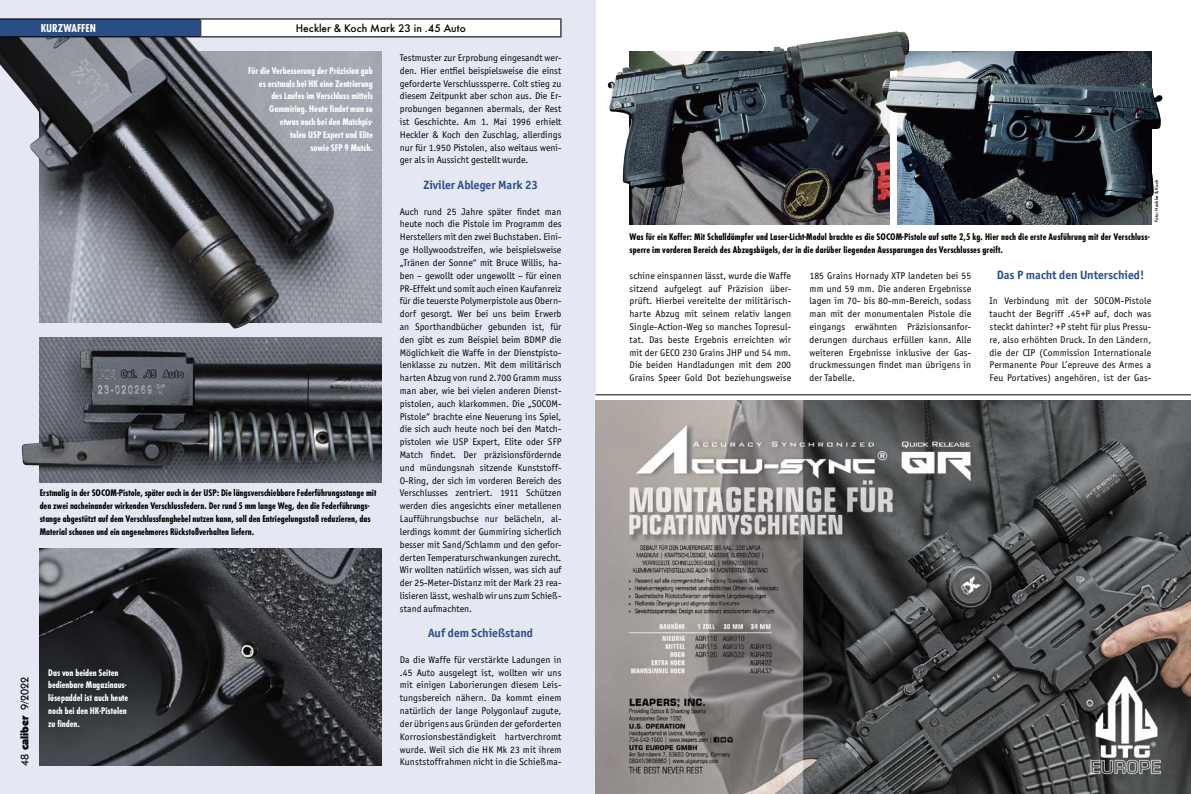
<style>
.page{position:relative;width:1191px;height:794px;background:#fff}
.page>*{position:absolute;margin:0;border:0;box-sizing:border-box;transform-origin:0 0}
.t1{font:700 12px "Officina Sans ITC Std";color:#2a4d88}
.t2{font:700 12px "Function Cond";color:#fff}
.t3{font:500 11.5px "Function";color:#000}
.t4{font:500 11px "Itc Kabel";color:#000}
.t5{font:700 10px/12.8px "Function Cond";color:#000}
.t6{font:700 10px/12.8px "Function Cond";color:#fff}
.t7{font:9.7px/12.8px "Officina Sans ITC Std";letter-spacing:.01em;color:#000;text-align:justify}
.t8{font:500 5px "Function";color:#000}
.s1{font-weight:900}
</style>
<div class="page">
<div style="left:0;top:0;width:595px;height:794px;background:#e5e8f3"></div>
<img style="left:40px;top:548px;width:341px;height:217px">
<img style="left:40px;top:337px;width:341px;height:145px">
<img style="left:22px;top:441px;width:48px;height:25px">
<img style="left:0;top:37px;width:279px;height:292px">
<img style="left:40px;top:51px;width:341px;height:271px">
<img style="left:629px;top:188px;width:260px;height:36px">
<img style="left:897px;top:51px;width:254px;height:173px">
<img style="left:881px;top:77px;width:282px;height:125px">
<img style="left:607px;top:31px;width:303px;height:157px">
<div style="left:0;top:19px;width:201px;height:18px;background:#2a4d88"></div>
<div style="left:201px;top:19px;width:360px;height:18px;background:#fff"></div>
<svg style="left:200px;top:20px;width:1px;height:16px"></svg>
<hr style="left:0;top:18px;width:201px;height:2px;background:#000">
<hr style="left:201px;top:18px;width:360px;height:2px;background:#000">
<svg style="left:560px;top:20px;width:1px;height:16px"></svg>
<hr style="left:0;top:36px;width:201px;height:1px;background:#000">
<hr style="left:201px;top:36px;width:360px;height:1px;background:#000">
<img style="left:595px;top:400px;width:596px;height:394px">
<hr style="left:595px;top:394px;width:596px;height:1px;background:#000">
<p class="t4" style="left:18px;top:765px;width:90px;rotate:-90deg">48 <span class="s1">caliber</span> 9/2022</p>
<p class="t2" style="left:41px;top:21px;width:57px">Kurzwaffen</p>
<p class="t3" style="left:296px;top:22px;width:171px">Heckler &amp; Koch Mark 23 in .45 Auto</p>
<p class="t6" style="left:248px;top:64px;width:126px;text-align:right">Für die Verbesserung der Präzision gab es erstmals bei HK eine Zentrierung des Laufes im Verschluss mittels<br>Gummiring. Heute findet man so etwas noch bei den Matchpis-<br>tolen USP Expert und Elite<br>sowie SFP 9 Match.</p>
<p class="t5" style="left:40px;top:486px;width:338px">Erstmalig in der SOCOM-Pistole, später auch in der USP: Die längsverschiebbare Federführungsstange mit den zwei nacheinander wirkenden Verschlussfedern. Der rund 5 mm lange Weg, den die Federführungs&shy;stange abgestützt auf dem Verschlussfanghebel nutzen kann, soll den Entriegelungsstoß reduzieren, das Material schonen und ein angenehmeres Rückstoßverhalten liefern.</p>
<p class="t6" style="left:48px;top:666px;width:82px">Das von beiden Seiten bedienbare Magazinaus&shy;lösepaddel ist auch heute noch bei den HK-Pistolen zu finden.</p>
<p class="t7" style="left:400px;top:51px;width:163px">Testmuster zur Erprobung eingesandt wer&shy;den. Hier entfiel beispielsweise die einst geforderte Verschlusssperre. Colt stieg zu diesem Zeitpunkt aber schon aus. Die Er&shy;probungen begannen abermals, der Rest ist Geschichte. Am 1. Mai 1996 erhielt Heckler &amp; Koch den Zuschlag, allerdings nur für 1.950 Pistolen, also weitaus weni&shy;ger als in Aussicht gestellt wurde.</p>
<p class="t1" style="left:423px;top:177px;width:116px">Ziviler Ableger Mark 23</p>
<p class="t7" style="left:400px;top:205px;width:163px">Auch rund 25 Jahre später findet man heute noch die Pistole im Programm des Herstellers mit den zwei Buchstaben. Eini&shy;ge Hollywoodstreifen, wie beispielsweise „Tränen der Sonne“ mit Bruce Willis, ha&shy;ben – gewollt oder ungewollt – für einen PR-Effekt und somit auch einen Kaufanreiz für die teuerste Polymerpistole aus Obern&shy;dorf gesorgt. Wer bei uns beim Erwerb an Sporthandbücher gebunden ist, für den gibt es zum Beispiel beim BDMP die Möglichkeit die Waffe in der Dienstpisto&shy;lenklasse zu nutzen. Mit dem militärisch harten Abzug von rund 2.700 Gramm muss man aber, wie bei vielen anderen Dienst&shy;pistolen, auch klarkommen. Die „SOCOM-Pistole“ brachte eine Neuerung ins Spiel, die sich auch heute noch bei den Match&shy;pistolen wie USP Expert, Elite oder SFP Match findet. Der präzisionsfördernde und mündungsnah sitzende Kunststoff-O-Ring, der sich im vorderen Bereich des Verschlusses zentriert. 1911 Schützen werden dies angesichts einer metallenen Laufführungsbuchse nur belächeln, al&shy;lerdings kommt der Gummiring sicherlich besser mit Sand/Schlamm und den gefor&shy;derten Temperaturschwankungen zurecht.<br>Wir wollten natürlich wissen, was sich auf der 25-Meter-Distanz mit der Mark 23 rea&shy;lisieren lässt, weshalb wir uns zum Schieß&shy;stand aufmachten.</p>
<p class="t1" style="left:428px;top:625px;width:107px">Auf dem Schießstand</p>
<p class="t7" style="left:400px;top:653px;width:163px">Da die Waffe für verstärkte Ladungen in .45 Auto ausgelegt ist, wollten wir uns mit einigen Laborierungen diesem Leis&shy;tungsbereich nähern. Da kommt einem natürlich der lange Polygonlauf zugute, der übrigens aus Gründen der geforderten Korrosionsbeständigkeit hartverchromt wurde. Weil sich die HK Mk 23 mit ihrem Kunststoffrahmen nicht in die Schießma-</p>
<p class="t8" style="left:1153px;top:222px;width:44px;rotate:-90deg">Foto: Heckler &amp; Koch</p>
<p class="t5" style="left:629px;top:230px;width:521px">Was für ein Koffer: Mit Schalldämpfer und Laser-Licht-Modul brachte es die SOCOM-Pistole auf satte 2,5 kg. Hier noch die erste Ausführung mit der Verschluss&shy;sperre im vorderen Bereich des Abzugsbügels, der in die darüber liegenden Aussparungen des Verschlusses greift.</p>
<p class="t7" style="left:629px;top:269px;width:163px">schine einspannen lässt, wurde die Waffe sitzend aufgelegt auf Präzision über&shy;prüft. Hierbei vereitelte der militärisch&shy;harte Abzug mit seinem relativ langen Single-Action-Weg so manches Topresul&shy;tat. Das beste Ergebnis erreichten wir mit der GECO 230 Grains JHP und 54 mm.<br>Die beiden Handladungen mit dem 200<br>Grains Speer Gold Dot beziehungsweise</p>
<p class="t7" style="left:809px;top:269px;width:163px">185 Grains Hornady XTP landeten bei 55 mm und 59 mm. Die anderen Ergebnisse lagen im 70- bis 80-mm-Bereich, sodass man mit der monumentalen Pistole die eingangs erwähnten Präzisionsanfor&shy;derungen durchaus erfüllen kann. Alle weiteren Ergebnisse inklusive der Gas&shy;druckmessungen findet man übrigens in der Tabelle.</p>
<p class="t1" style="left:996px;top:267px;width:149px">Das P macht den Unterschied!</p>
<p class="t7" style="left:989px;top:294px;width:163px">In Verbindung mit der SOCOM-Pistole taucht der Begriff .45+P auf, doch was steckt dahinter? +P steht für plus Pressu&shy;re, also erhöhten Druck. In den Ländern, die der CIP (Commission Internationale Permanente Pour L’epreuve des Armes a Feu Portatives) angehören, ist der Gas-</p>
</div>
